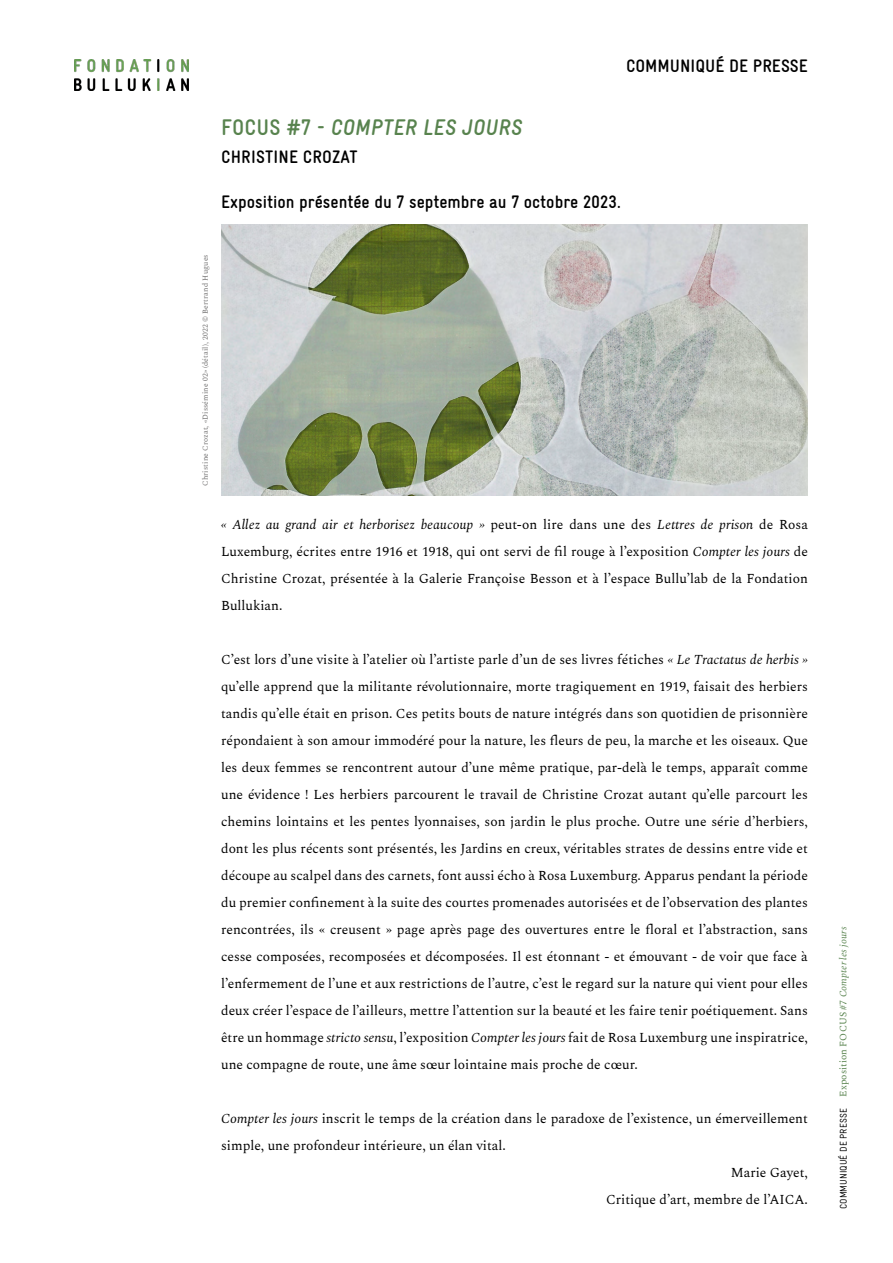
<style>
.page{position:relative;width:893px;height:1263px;background:#fff}
.page>*{position:absolute;margin:0;border:0;box-sizing:border-box;transform-origin:0 0}
.t1{font:italic 700 condensed 22.5px "Bullukian Gravur";letter-spacing:.01em;color:#58834e}
.t2{font:700 condensed 18px "Bullukian Gravur";color:#000}
.t3{font:13.5px/27px "Spectral";color:#000;text-align:justify}
.t4{font:9.75px "Spectral";letter-spacing:.01em;color:#58834e}
.t5{font:condensed 9.75px "Bullukian Gravur";letter-spacing:.01em;color:#000}
.t6{font:7.5px "Spectral";letter-spacing:.025em;color:#706f6f}
.s1{font-style:normal}
.s2{font-style:italic}
</style>
<div class="page">
<img style="left:221px;top:224px;width:587px;height:271px">
<img style="left:74px;top:59px;width:115px;height:32px">
<h2 class="t2" style="left:626px;top:54px;width:183px">COMMUNIQUÉ DE PRESSE</h2>
<h1 class="t1" style="left:221px;top:112px;width:303px"><span class="s1">FOCUS #7 -</span> COMPTER LES JOURS</h1>
<h2 class="t2" style="left:221px;top:145px;width:138px">CHRISTINE CROZAT</h2>
<h2 class="t2" style="left:221px;top:190px;width:401px">Exposition présentée du 7 septembre au 7 octobre 2023.</h2>
<p class="t6" style="left:200px;top:486px;width:233px;rotate:-90deg">Christine Crozat, «Dissémine 02» (détail), 2022 © Bertrand Hugues</p>
<p class="t3" style="left:221px;top:509px;width:588px"><span class="s2">« Allez au grand air et herborisez beaucoup »</span> peut-on lire dans une des <span class="s2">Lettres de prison</span> de Rosa Luxemburg, écrites entre 1916 et 1918, qui ont servi de fil rouge à l’exposition <span class="s2">Compter les jours</span> de Christine Crozat, présentée à la Galerie Françoise Besson et à l’espace Bullu’lab de la Fondation Bullukian.</p>
<p class="t3" style="left:221px;top:644px;width:588px">C’est lors d’une visite à l’atelier où l’artiste parle d’un de ses livres fétiches <span class="s2">« Le Tractatus de herbis » </span>qu’elle apprend que la militante révolutionnaire, morte tragiquement en 1919, faisait des herbiers tandis qu’elle était en prison. Ces petits bouts de nature intégrés dans son quotidien de prisonnière répondaient à son amour immodéré pour la nature, les fleurs de peu, la marche et les oiseaux. Que les deux femmes se rencontrent autour d’une même pratique, par-delà le temps, apparaît comme une évidence ! Les herbiers parcourent le travail de Christine Crozat autant qu’elle parcourt les chemins lointains et les pentes lyonnaises, son jardin le plus proche. Outre une série d’herbiers, dont les plus récents sont présentés, les Jardins en creux, véritables strates de dessins entre vide et découpe au scalpel dans des carnets, font aussi écho à Rosa Luxemburg. Apparus pendant la période du premier confinement à la suite des courtes promenades autorisées et de l’observation des plantes rencontrées, ils « creusent » page après page des ouvertures entre le floral et l’abstraction, sans cesse composées, recomposées et décomposées. Il est étonnant - et émouvant - de voir que face à l’enfermement de l’une et aux restrictions de l’autre, c’est le regard sur la nature qui vient pour elles deux créer l’espace de l’ailleurs, mettre l’attention sur la beauté et les faire tenir poétiquement. Sans être un hommage <span class="s2">stricto sensu</span>, l’exposition <span class="s2">Compter les jours</span> fait de Rosa Luxemburg une inspiratrice, une compagne de route, une âme sœur lointaine mais proche de cœur.</p>
<p class="t3" style="left:221px;top:1103px;width:588px"><span class="s2">Compter les jours</span> inscrit le temps de la création dans le paradoxe de l’existence, un émerveillement</p>
<p class="t3" style="left:221px;top:1130px;width:286px">simple, une profondeur intérieure, un élan vital.</p>
<p class="t3" style="left:731px;top:1157px;width:79px">Marie Gayet,</p>
<p class="t3" style="left:606px;top:1184px;width:203px">Critique d’art, membre de l’AICA.</p>
<p class="t4" style="left:836px;top:1097px;width:172px;rotate:-90deg">Exposition FOCUS #7 <span class="s2">Compter les jours</span></p>
<p class="t5" style="left:837px;top:1209px;width:102px;rotate:-90deg">COMMUNIQUÉ DE PRESSE</p>
</div>
